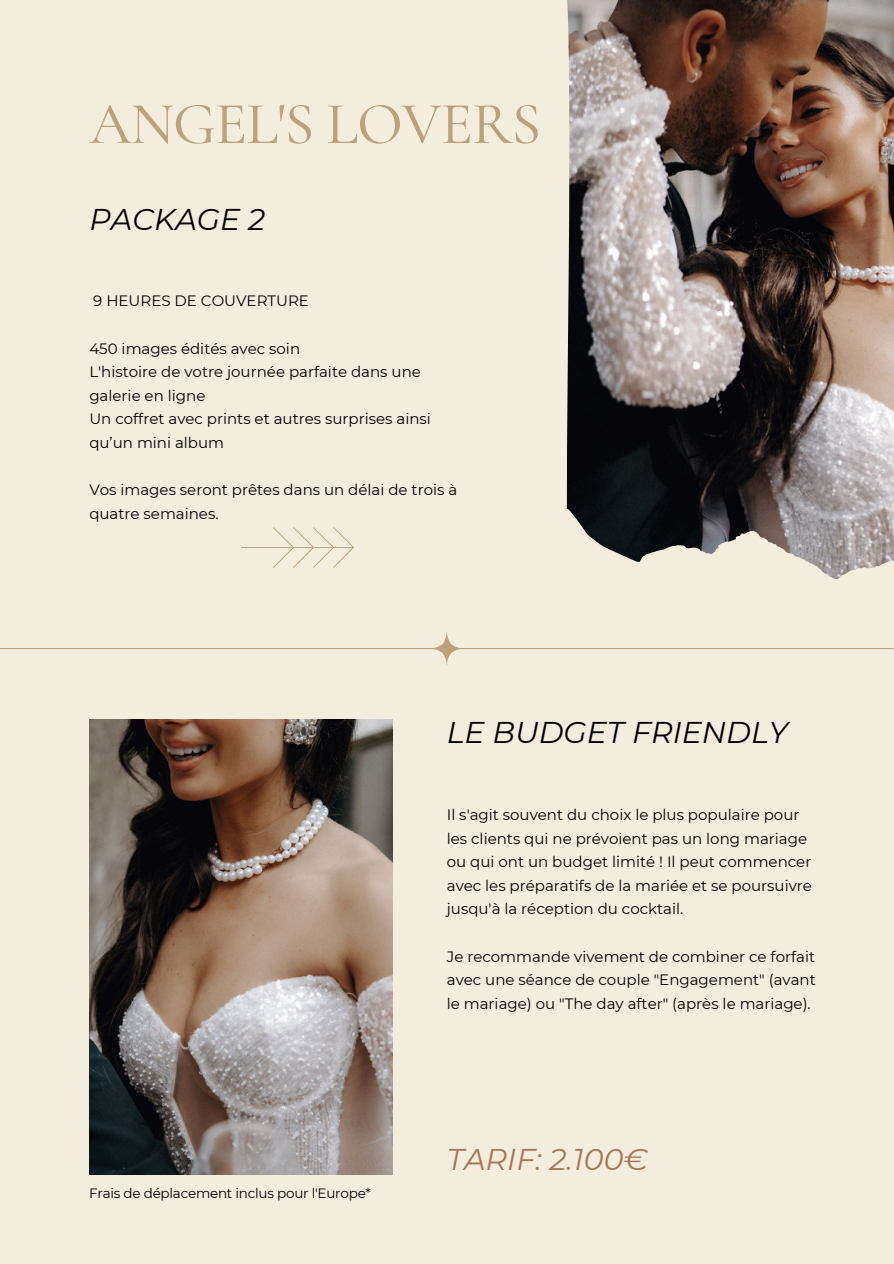
<style>
.page{position:relative;width:894px;height:1264px;background:#fff}
.page>*{position:absolute;margin:0;border:0;box-sizing:border-box;transform-origin:0 0}
.t1{font:500 59.7px "Cormorant Garamond";letter-spacing:-.015em;color:#bca27c}
.t2{font:italic 30px "Montserrat";color:#000}
.t3{font:italic 30px "Montserrat";color:#a67758}
.t4{font:15px/23.7px "Montserrat";color:#000}
.t5{font:13.5px "Montserrat";letter-spacing:-.015em;color:#000}
</style>
<div class="page">
<div style="left:0;top:0;width:893px;height:1263px;background:#f2eddd"></div>
<img style="left:566px;top:0;width:327px;height:578px">
<img style="left:89px;top:719px;width:303px;height:455px">
<svg style="left:241px;top:527px;width:113px;height:40px"></svg>
<hr style="left:0;top:648px;width:893px;height:1px;background:#bca27c">
<svg style="left:339px;top:631px;width:215px;height:34px"></svg>
<p class="t1" style="left:89px;top:88px;width:453px">ANGEL'S LOVERS</p>
<h2 class="t2" style="left:89px;top:201px;width:177px">PACKAGE 2</h2>
<p class="t4" style="left:93px;top:289px;width:217px">9 HEURES DE COUVERTURE</p>
<p class="t4" style="left:89px;top:336px;width:343px">450 images édités avec soin<br>L'histoire de votre journée parfaite dans une galerie en ligne<br>Un coffret avec prints et autres surprises ainsi qu’un mini album</p>
<p class="t4" style="left:89px;top:478px;width:369px">Vos images seront prêtes dans un délai de trois à quatre semaines.</p>
<h2 class="t2" style="left:446px;top:714px;width:342px">LE BUDGET FRIENDLY</h2>
<p class="t4" style="left:446px;top:802px;width:366px">Il s'agit souvent du choix le plus populaire pour les clients qui ne prévoient pas un long mariage ou qui ont un budget limité ! Il peut commencer avec les préparatifs de la mariée et se poursuivre jusqu'à la réception du cocktail.</p>
<p class="t4" style="left:446px;top:944px;width:370px;text-align:justify">Je recommande vivement de combiner ce forfait avec une séance de couple "Engagement" (avant le mariage) ou "The day after" (après le mariage).</p>
<p class="t5" style="left:89px;top:1185px;width:283px">Frais de déplacement inclus pour l'Europe*</p>
<p class="t3" style="left:446px;top:1140px;width:202px">TARIF: 2.100€</p>
</div>
